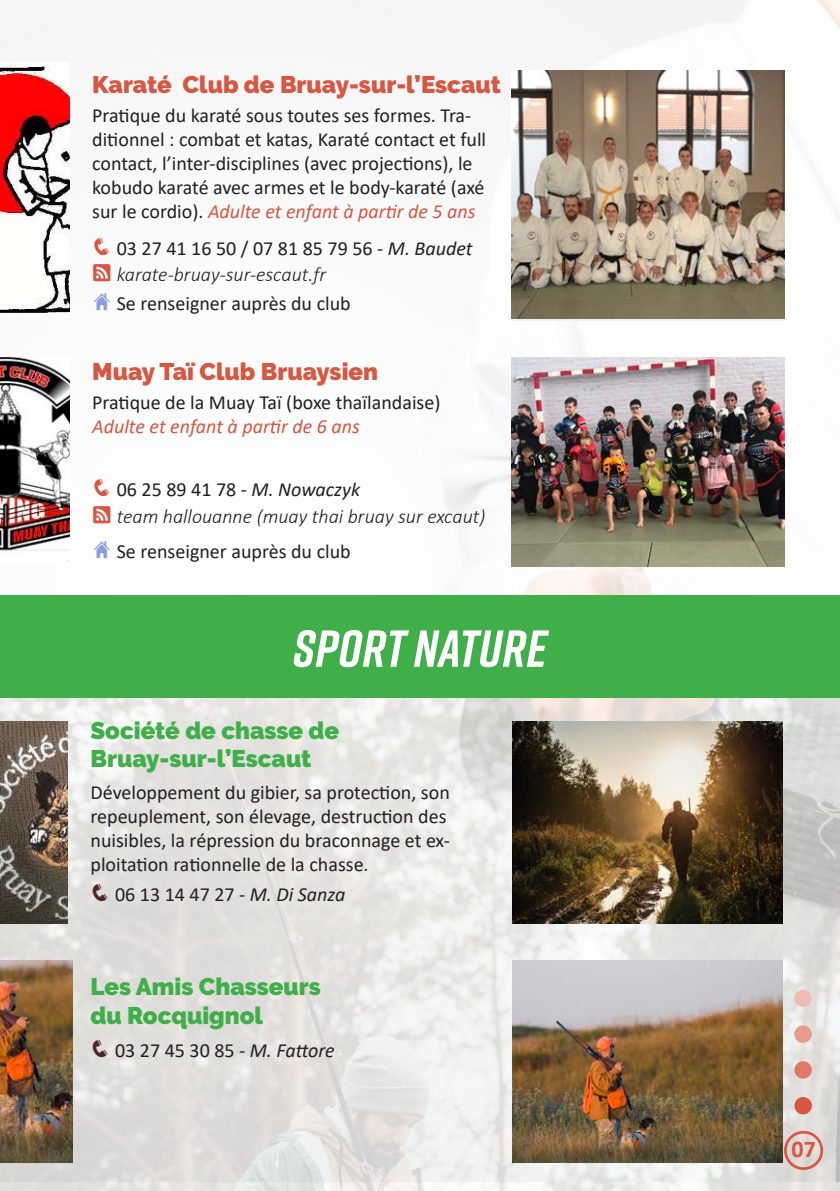
<style>
.page{position:relative;width:840px;height:1191px;background:#fff}
.page>*{position:absolute;margin:0;border:0;box-sizing:border-box;transform-origin:0 0}
.t1{font:italic 700 52px "Rift";letter-spacing:.01em;color:#fff}
.t2{font:900 24px "Raleway";color:#40ae49}
.t3{font:900 24px "Raleway";color:#d65742}
.t4{font:700 24px "Calibri";color:#d65742}
.t5{font:20px/24px "Calibri";color:#231f20}
.t6{font:italic 300 20px "Calibri";color:#231f20}
.t7{font:italic 20px "Calibri";color:#d65742}
.t8{font:italic 20px "Calibri";color:#231f20}
.s1{font-style:italic;color:#d65742}
.s2{color:#d65742}
.s3{font-style:italic}
.s4{color:#8a9ede}
.s5{font-style:normal}
.s6{color:#4f2426}
</style>
<div class="page">
<img style="left:0;top:0;width:839px;height:595px">
<img style="left:0;top:697px;width:839px;height:494px">
<img style="left:511px;top:71px;width:272px;height:247px">
<img style="left:511px;top:357px;width:272px;height:209px">
<div style="left:783px;top:1130px;width:39px;height:40px;border:3px solid #d65742;border-radius:50%"></div>
<div style="left:793px;top:1097px;width:18px;height:17px;background:#d65742;border-radius:50%"></div>
<div style="left:793px;top:1061px;width:18px;height:17px;background:#de7868;border-radius:50%"></div>
<div style="left:793px;top:1025px;width:18px;height:17px;background:#e79a8e;border-radius:50%"></div>
<div style="left:793px;top:989px;width:18px;height:18px;background:#efbcb4;border-radius:50%"></div>
<img style="left:0;top:62px;width:69px;height:250px">
<img style="left:0;top:357px;width:69px;height:204px">
<div style="left:0;top:595px;width:839px;height:102px;background:#40ae49"></div>
<img style="left:512px;top:722px;width:270px;height:201px">
<img style="left:512px;top:961px;width:270px;height:201px">
<img style="left:0;top:961px;width:73px;height:201px">
<img style="left:0;top:722px;width:67px;height:201px">
<svg style="left:93px;top:264px;width:17px;height:18px"></svg>
<svg style="left:93px;top:506px;width:17px;height:17px"></svg>
<p class="t3" style="left:92px;top:71px;width:410px">Karaté Club de Bruay-sur-l’Escaut</p>
<p class="t5" style="left:92px;top:103px;width:395px">Pratique du karaté sous toutes ses formes. Tra&shy;ditionnel : combat et katas, Karaté contact et full contact, l’inter-disciplines (avec projections), le kobudo karaté avec armes et le body-karaté (axé sur le cordio). <span class="s1">Adulte et enfant à partir de 5 ans</span></p>
<p class="t5" style="left:92px;top:235px;width:381px"><span class="s2">❑</span> 03 27 41 16 50 / 07 81 85 79 56 <span class="s3">- M. Baudet</span></p>
<p class="t6" style="left:117px;top:262px;width:211px">karate-bruay-sur-escaut.fr</p>
<p class="t5" style="left:92px;top:291px;width:260px"><span class="s4">★</span> Se renseigner auprès du club</p>
<p class="t3" style="left:92px;top:358px;width:287px">Muay Taï Club Bruaysien</p>
<p class="t5" style="left:92px;top:390px;width:349px">Pratique de la Muay Taï (boxe thaïlandaise)</p>
<p class="t7" style="left:92px;top:412px;width:269px">Adulte et enfant à partir de 6 ans</p>
<p class="t8" style="left:92px;top:475px;width:269px"><span class="s2">❑</span> <span class="s5">06 25 89 41 78</span> - M. Nowaczyk</p>
<p class="t6" style="left:117px;top:504px;width:370px">team hallouanne (muay thai bruay sur excaut)</p>
<p class="t5" style="left:92px;top:538px;width:260px"><span class="s4">★</span> Se renseigner auprès du club</p>
<p class="t1" style="left:293px;top:611px;width:255px">SPORT NATURE</p>
<p class="t2" style="left:90px;top:716px;width:250px">Société de chasse de</p>
<p class="t2" style="left:90px;top:745px;width:222px">Bruay-sur-l’Escaut</p>
<p class="t5" style="left:90px;top:780px;width:360px">Développement du gibier, sa protection, son repeuplement, son élevage, destruction des nuisibles, la répression du braconnage et ex&shy;ploitation rationnelle de la chasse.</p>
<p class="t5" style="left:90px;top:881px;width:256px"><span class="s6">❑</span> 06 13 14 47 27 <span class="s3">- M. Di Sanza</span></p>
<p class="t2" style="left:90px;top:972px;width:232px">Les Amis Chasseurs</p>
<p class="t2" style="left:90px;top:1001px;width:174px">du Rocquignol</p>
<p class="t5" style="left:90px;top:1038px;width:246px"><span class="s6">❑</span> 03 27 45 30 85 <span class="s3">- M. Fattore</span></p>
<p class="t4" style="left:791px;top:1132px;width:26px">07</p>
</div>
